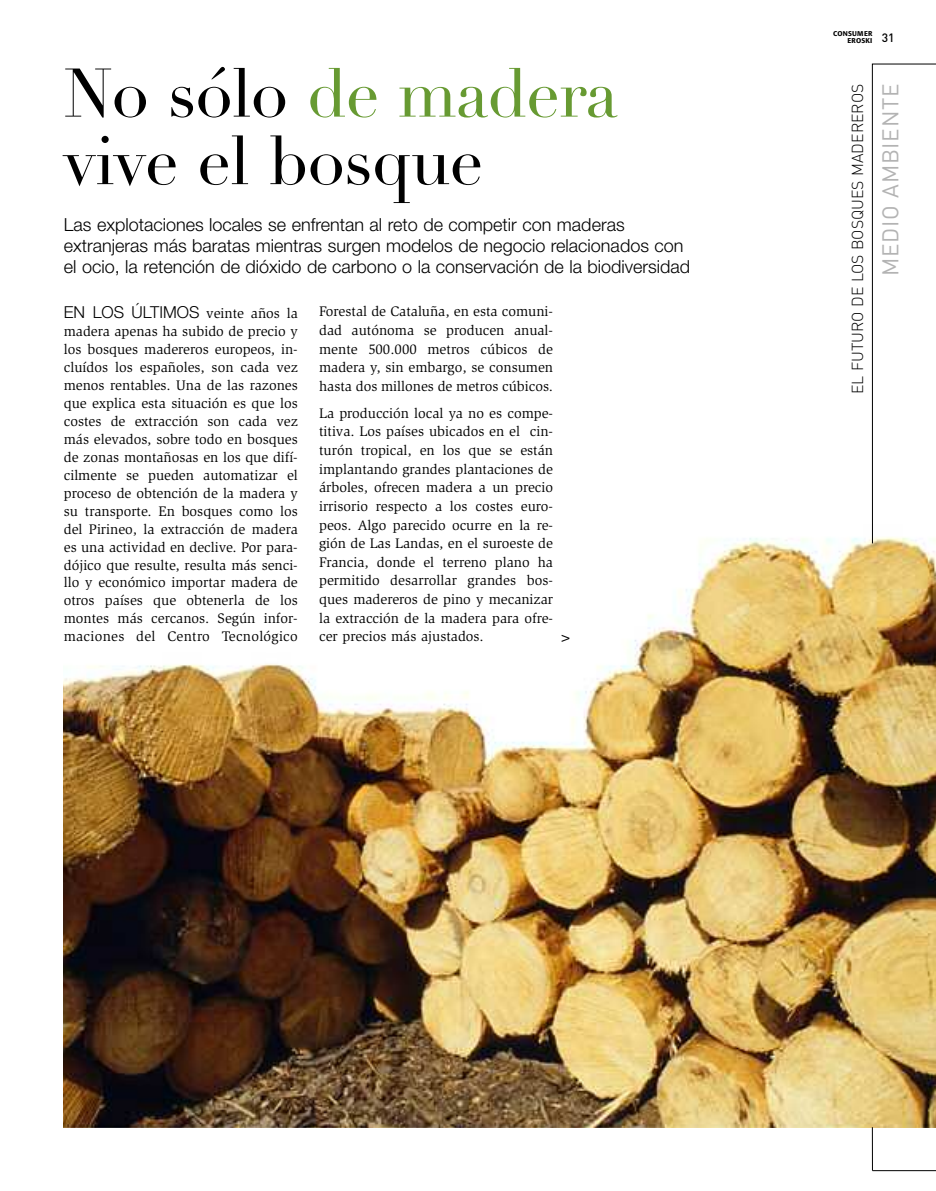
<style>
.page{position:relative;width:936px;height:1191px;background:#fff}
.page>*{position:absolute;margin:0;border:0;box-sizing:border-box;transform-origin:0 0}
.t1{font:67.5px/67.5px "Didot LH";letter-spacing:-.015em;color:#000}
.t2{font:22.5px "DIN";letter-spacing:.03em;color:#b3b3b3}
.t3{font:18px/21px "Helvetica Neue Light TT";color:#000}
.t4{font:16.5px "Helvetica Neue Light TT";color:#000}
.t5{font:300 15.75px "DIN";color:#000}
.t6{font:300 15px "Vialog LT";color:#000}
.t7{font:14.25px/18px "Slimbach";color:#000;text-align:justify}
.t8{font:500 12px "DIN";color:#000}
.t9{font:500 6.9px/6.4px "Formata";letter-spacing:.035em;color:#000;text-align:right}
.s1{color:#679a32}
.s2{font-family:"Slimbach";font-size:14.25px}
</style>
<div class="page">
<img style="left:64px;top:538px;width:871px;height:589px">
<hr style="left:872px;top:1170px;width:63px;height:1px;background:#000">
<svg style="left:871px;top:64px;width:64px;height:480px"></svg>
<hr style="left:872px;top:1127px;width:1px;height:43px;background:#000">
<h1 class="t1" style="left:64px;top:68px;width:555px">No sólo <span class="s1">de madera </span>vive el bosque</h1>
<p class="t3" style="left:64px;top:213px;width:628px">Las explotaciones locales se enfrentan al reto de competir con maderas extranjeras más baratas mientras surgen modelos de negocio relacionados con el ocio, la retención de dióxido de carbono o la conservación de la biodiversidad</p>
<p class="t4" style="left:64px;top:302px;width:235px">EN LOS ÚLTIMOS <span class="s2">veinte años la</span></p>
<p class="t7" style="left:64px;top:323px;width:235px">madera apenas ha subido de precio y los bosques madereros europeos, in&shy;cluídos los españoles, son cada vez menos rentables. Una de las razones que explica esta situación es que los costes de extracción son cada vez más elevados, sobre todo en bosques de zonas montañosas en los que difí&shy;cilmente se pueden automatizar el proceso de obtención de la madera y su transporte. En bosques como los del Pirineo, la extracción de madera es una actividad en declive. Por para&shy;dójico que resulte, resulta más senci&shy;llo y económico importar madera de otros países que obtenerla de los montes más cercanos. Según infor&shy;maciones del Centro Tecnológico</p>
<p class="t7" style="left:319px;top:303px;width:235px;line-height:18.6px">Forestal de Cataluña, en esta comuni&shy;dad autónoma se producen anual&shy;mente 500.000 metros cúbicos de madera y, sin embargo, se consumen hasta dos millones de metros cúbicos.</p>
<p class="t7" style="left:319px;top:405px;width:235px;line-height:18.6px">La producción local ya no es compe&shy;titiva. Los países ubicados en el cin&shy;turón tropical, en los que se están implantando grandes plantaciones de árboles, ofrecen madera a un precio irrisorio respecto a los costes euro&shy;peos. Algo parecido ocurre en la re&shy;gión de Las Landas, en el suroeste de Francia, donde el terreno plano ha permitido desarrollar grandes bos&shy;ques madereros de pino y mecanizar la extracción de la madera para ofre&shy;cer precios más ajustados.</p>
<p class="t6" style="left:561px;top:632px;width:10px">&gt;</p>
<p class="t9" style="left:833px;top:31px;width:41px">CONSUMER<br>EROSKI</p>
<p class="t8" style="left:881px;top:31px;width:14px">31</p>
<p class="t5" style="left:848px;top:394px;width:312px;rotate:-90deg">EL FUTURO DE LOS BOSQUES MADEREROS</p>
<h2 class="t2" style="left:877px;top:276px;width:194px;rotate:-90deg">MEDIO AMBIENTE</h2>
</div>
